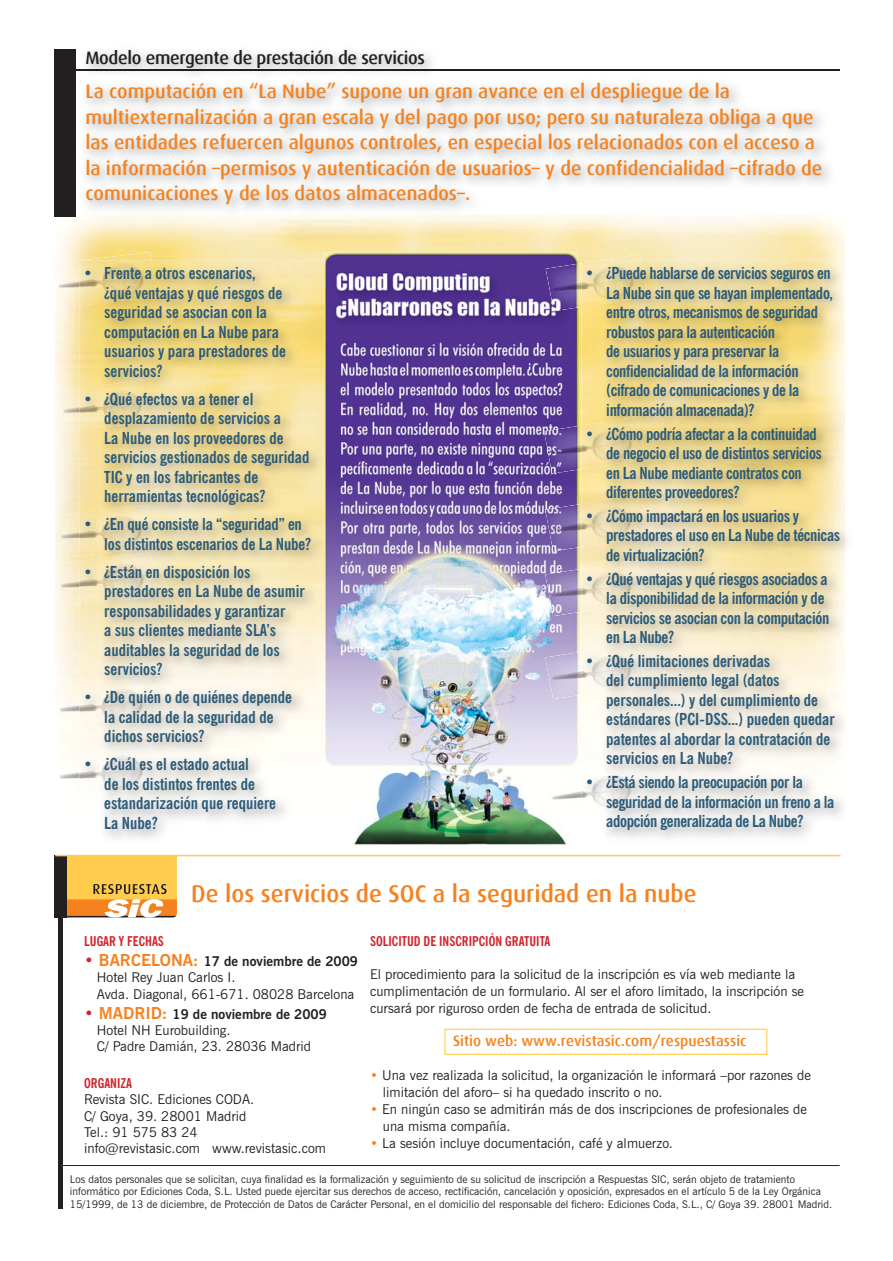
<style>
.page{position:relative;width:893px;height:1261px;background:#fff}
.page>*{position:absolute;margin:0;border:0;box-sizing:border-box;transform-origin:0 0}
.t1{font:500 24px "Dax";color:#f5821f}
.t2{font:500 19.5px/25.5px "Dax";color:#f5821f}
.t3{font:500 18px "Dax";letter-spacing:-.02em;color:#231f20}
.t4{font:700 condensed 16.5px/19.5px "News Gothic BT";color:#2c5b79}
.t5{font:700 condensed 16.5px/19.5px "News Gothic BT";letter-spacing:-.02em;color:#2c5b79}
.t6{font:500 15px "Dax";color:#f5821f}
.t7{font:13.5px/16.2px "News Gothic BT";color:#231f20}
.t8{font:700 condensed 13.5px "News Gothic BT";color:#d2232a}
.t9{font:10.5px/12.6px "News Gothic BT";color:#231f20}
.s1{font-family:"Swiss 721 BT"}
.s2{color:#f5821f}
.s3{font-weight:700;font-size:16.5px;color:#d2232a}
.s4{font-weight:700;font-size:16.5px;color:#f5821f}
.s5{font-weight:700}
</style>
<div class="page">
<img style="left:55px;top:218px;width:790px;height:627px">
<img style="left:544px;top:425px;width:37px;height:48px">
<img style="left:545px;top:504px;width:36px;height:47px">
<img style="left:545px;top:254px;width:95px;height:57px">
<img style="left:57px;top:388px;width:23px;height:44px">
<img style="left:55px;top:513px;width:25px;height:45px">
<img style="left:55px;top:561px;width:25px;height:46px">
<img style="left:55px;top:252px;width:96px;height:56px">
<div style="left:55px;top:49px;width:21px;height:168px;background:#231f20"></div>
<hr style="left:70px;top:69px;width:770px;height:2px;background:#231f20">
<div style="left:444px;top:1028px;width:323px;height:26px;border:1px solid #ffcc4e"></div>
<div style="left:54px;top:855px;width:13px;height:62px;background:#231f20"></div>
<svg style="left:67px;top:856px;width:110px;height:61px;background:#f0b953"></svg>
<div style="left:58px;top:917px;width:5px;height:291px;background:#231f20"></div>
<hr style="left:63px;top:1165px;width:776px;height:1px;background:#231f20">
<hr style="left:55px;top:854px;width:785px;height:2px;background:#ffcc4e">
<img style="left:55px;top:685px;width:25px;height:47px">
<img style="left:545px;top:568px;width:36px;height:48px">
<img style="left:545px;top:651px;width:36px;height:48px">
<img style="left:545px;top:772px;width:36px;height:47px">
<img style="left:55px;top:752px;width:25px;height:47px">
<img style="left:80px;top:260px;width:245px;height:584px">
<img style="left:80px;top:379px;width:75px;height:51px">
<img style="left:80px;top:504px;width:75px;height:48px">
<img style="left:80px;top:552px;width:77px;height:53px">
<img style="left:80px;top:260px;width:77px;height:46px">
<img style="left:80px;top:676px;width:76px;height:53px">
<img style="left:80px;top:743px;width:76px;height:53px">
<img style="left:581px;top:260px;width:266px;height:584px">
<img style="left:581px;top:417px;width:64px;height:52px">
<img style="left:581px;top:495px;width:64px;height:52px">
<img style="left:581px;top:260px;width:66px;height:47px">
<img style="left:581px;top:560px;width:64px;height:51px">
<img style="left:581px;top:643px;width:64px;height:51px">
<img style="left:581px;top:763px;width:64px;height:52px">
<p class="t3" style="left:85px;top:48px;width:341px">Modelo emergente de prestación de servicios</p>
<p class="t2" style="left:85px;top:79px;width:738px">La computación en “La Nube” supone un gran avance en el despliegue de la multiexternalización a gran escala y del pago por uso; pero su naturaleza obliga a que las entidades refuercen algunos controles, en especial los relacionados con el acceso a la información –permisos y autenticación de usuarios– y de confidencialidad –cifrado de comunicaciones y de los datos almacenados–.</p>
<p class="t4" style="left:104px;top:265px;width:183px;text-indent:-21px"><span class="s1">•</span> Frente a otros escenarios, ¿qué ventajas y qué riesgos de seguridad se asocian con la computación en La Nube para usuarios y para prestadores de servicios?</p>
<p class="t4" style="left:104px;top:391px;width:207px;text-indent:-21px"><span class="s1">•</span> ¿Qué efectos va a tener el desplazamiento de servicios a<br>La Nube en los proveedores de servicios gestionados de seguridad<br>TIC y en los fabricantes de herramientas tecnológicas?</p>
<p class="t4" style="left:104px;top:516px;width:208px;text-indent:-21px"><span class="s1">•</span> ¿En qué consiste la “seguridad” en los distintos escenarios de La Nube?</p>
<p class="t4" style="left:104px;top:564px;width:202px;text-indent:-21px"><span class="s1">•</span> ¿Están en disposición los prestadores en La Nube de asumir responsabilidades y garantizar<br>a sus clientes mediante SLA’s auditables la seguridad de los servicios?</p>
<p class="t4" style="left:104px;top:689px;width:189px;text-indent:-21px"><span class="s1">•</span> ¿De quién o de quiénes depende la calidad de la seguridad de dichos servicios?</p>
<p class="t4" style="left:104px;top:756px;width:173px;text-indent:-21px"><span class="s1">•</span> ¿Cuál es el estado actual<br>de los distintos frentes de estandarización que requiere<br>La Nube?</p>
<p class="t5" style="left:606px;top:265px;width:228px;text-indent:-21px"><span class="s1">•</span> ¿Puede hablarse de servicios seguros en La Nube sin que se hayan implementado, entre otros, mecanismos de seguridad robustos para la autenticación<br>de usuarios y para preservar la confidencialidad de la información (cifrado de comunicaciones y de la información almacenada)?</p>
<p class="t5" style="left:606px;top:426px;width:217px;text-indent:-21px"><span class="s1">•</span> ¿Cómo podría afectar a la continuidad de negocio el uso de distintos servicios en La Nube mediante contratos con diferentes proveedores?</p>
<p class="t5" style="left:606px;top:508px;width:235px;text-indent:-21px"><span class="s1">•</span> ¿Cómo impactará en los usuarios y prestadores el uso en La Nube de técnicas de virtualización?</p>
<p class="t5" style="left:606px;top:571px;width:225px;text-indent:-21px"><span class="s1">•</span> ¿Qué ventajas y qué riesgos asociados a la disponibilidad de la información y de servicios se asocian con la computación en La Nube?</p>
<p class="t4" style="left:606px;top:653px;width:230px;text-indent:-21px"><span class="s1">•</span> ¿Qué limitaciones derivadas<br>del cumplimiento legal (datos personales...) y del cumplimiento de estándares (PCI-DSS...) pueden quedar patentes al abordar la contratación de servicios en La Nube?</p>
<p class="t5" style="left:606px;top:774px;width:229px;text-indent:-21px"><span class="s1">•</span> ¿Está siendo la preocupación por la seguridad de la información un freno a la adopción generalizada de La Nube?</p>
<h1 class="t1" style="left:191px;top:880px;width:507px">De los servicios de SOC a la seguridad en la nube</h1>
<p class="t8" style="left:370px;top:936px;width:182px">SOLICITUD DE INSCRIPCIÓN GRATUITA</p>
<p class="t7" style="left:370px;top:967px;width:435px;line-height:16.8px">El procedimiento para la solicitud de la inscripción es vía web mediante la cumplimentación de un formulario. Al ser el aforo limitado, la inscripción se cursará por riguroso orden de fecha de entrada de solicitud.</p>
<p class="t6" style="left:453px;top:1032px;width:295px">Sitio web: www.revistasic.com/respuestassic</p>
<p class="t7" style="left:383px;top:1068px;width:429px;line-height:16.8px;text-indent:-13px"><span class="s2">•</span> Una vez realizada la solicitud, la organización le informará –por razones de limitación del aforo– si ha quedado inscrito o no.</p>
<p class="t7" style="left:383px;top:1102px;width:425px;line-height:16.8px;text-indent:-13px"><span class="s2">•</span> En ningún caso se admitirán más de dos inscripciones de profesionales de una misma compañía.</p>
<p class="t7" style="left:370px;top:1136px;width:304px"><span class="s2">•</span> La sesión incluye documentación, café y almuerzo.</p>
<p class="t8" style="left:84px;top:936px;width:81px">LUGAR Y FECHAS</p>
<p class="t7" style="left:97px;top:954px;width:263px;text-indent:-13px"><span class="s3">•</span> <span class="s4">BARCELONA:</span> <span class="s5">17 de noviembre de 2009<br></span>Hotel Rey Juan Carlos I.<br>Avda. Diagonal, 661-671. 08028 Barcelona</p>
<p class="t7" style="left:97px;top:1007px;width:231px;text-indent:-13px"><span class="s3">•</span> <span class="s4">MADRID:</span> <span class="s5">19 de noviembre de 2009<br></span>Hotel NH Eurobuilding.<br>C/ Padre Damián, 23. 28036 Madrid</p>
<p class="t8" style="left:84px;top:1078px;width:49px">ORGANIZA</p>
<p class="t7" style="left:84px;top:1092px;width:243px">Revista SIC. Ediciones CODA.<br>C/ Goya, 39. 28001 Madrid<br>Tel.: 91 575 83 24<br>info@revistasic.com www.revistasic.com</p>
<p class="t9" style="left:70px;top:1173px;width:763px">Los datos personales que se solicitan, cuya finalidad es la formalización y seguimiento de su solicitud de inscripción a Respuestas SIC, serán objeto de tratamiento informático por Ediciones Coda, S.L. Usted puede ejercitar sus derechos de acceso, rectificación, cancelación y oposición, expresados en el artículo 5 de la Ley Orgánica<br>15/1999, de 13 de diciembre, de Protección de Datos de Carácter Personal, en el domicilio del responsable del fichero: Ediciones Coda, S.L., C/ Goya 39. 28001 Madrid.</p>
</div>
